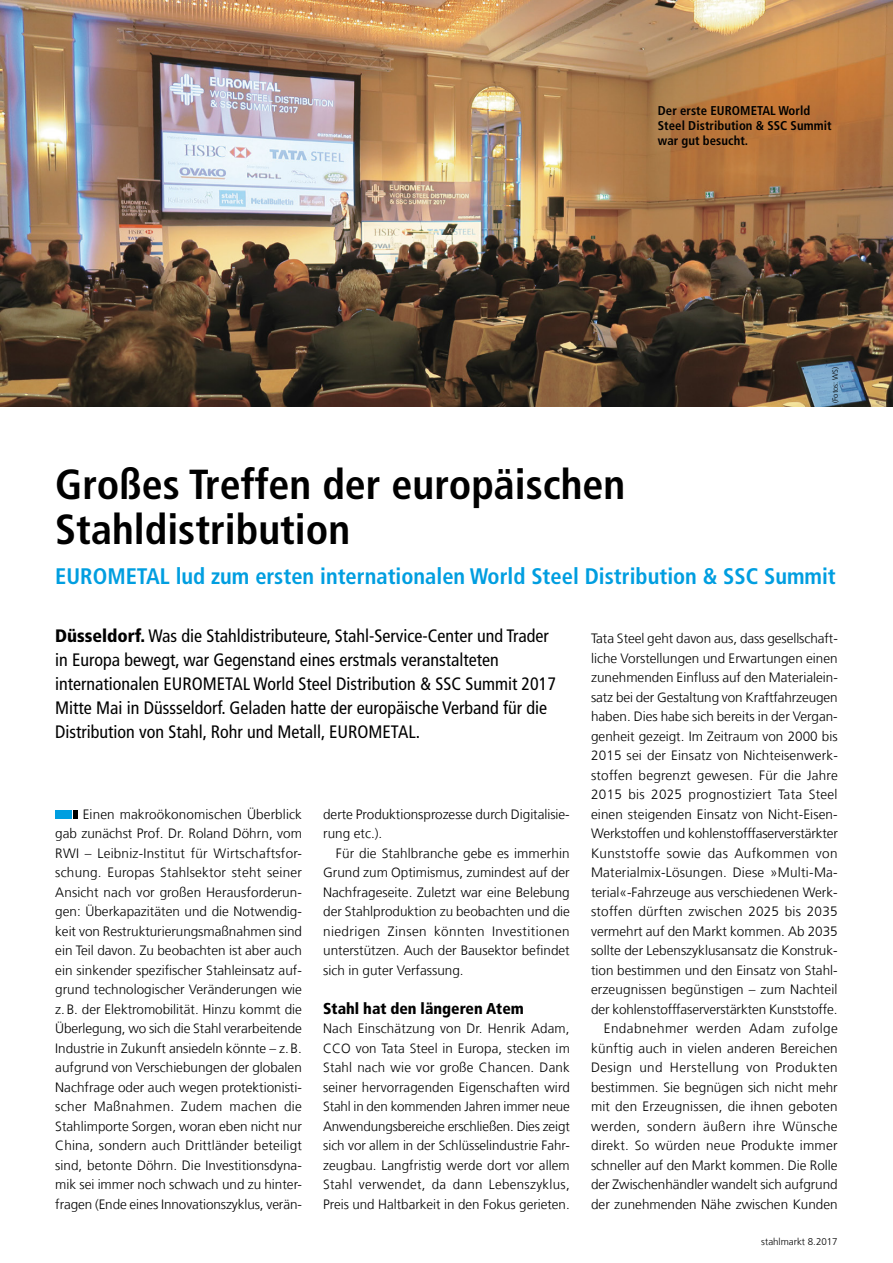
<style>
.page{position:relative;width:893px;height:1263px;background:#fff}
.page>*{position:absolute;margin:0;border:0;box-sizing:border-box;transform-origin:0 0}
.t1{font:700 condensed 42px/45px "Frutiger LT Com";color:#000}
.t2{font:700 condensed 22.5px "Frutiger LT Com";color:#009ee0}
.t3{font:condensed 18px/24px "Frutiger LT Com";color:#000}
.t4{font:900 condensed 15.75px "Frutiger LT Com";color:#000}
.t5{font:300 13.5px/19.5px "Frutiger LT Com";color:#000;text-align:justify}
.t6{font:700 condensed 12.75px/15px "Frutiger LT Com";letter-spacing:.005em;color:#000}
.t7{font:300 9.75px "Frutiger LT Com";color:#000}
.t8{font:300 7.5px "Frutiger LT Com";color:#000}
.s1{font-weight:900}
</style>
<div class="page">
<div style="left:55px;top:810px;width:16px;height:9px;background:#009ee0"></div>
<div style="left:73px;top:810px;width:5px;height:9px;background:#000"></div>
<img style="left:0;top:0;width:893px;height:406px">
<p class="t6" style="left:658px;top:103px;width:175px">Der erste EUROMETAL World<br>Steel Distribution &amp; SSC Summit war gut besucht.</p>
<p class="t8" style="left:831px;top:403px;width:38px;rotate:-90deg">(Fotos: WS)</p>
<h1 class="t1" style="left:55px;top:462px;width:572px">Großes Treffen der europäischen<br>Stahldistribution</h1>
<h2 class="t2" style="left:55px;top:563px;width:782px">EUROMETAL lud zum ersten internationalen World Steel Distribution &amp; SSC Summit</h2>
<p class="t3" style="left:55px;top:624px;width:502px"><span class="s1">Düsseldorf.</span> Was die Stahldistributeure, Stahl-Service-Center und Trader in Europa bewegt, war Gegenstand eines erstmals veranstalteten internationalen EUROMETAL World Steel Distribution &amp; SSC Summit 2017<br>Mitte Mai in Düssseldorf. Geladen hatte der europäische Verband für die Distribution von Stahl, Rohr und Metall, EUROMETAL.</p>
<p class="t5" style="left:55px;top:804px;width:248px;text-indent:27px">Einen makroökonomischen Überblick gab zunächst Prof. Dr. Roland Döhrn, vom RWI – Leibniz-Institut für Wirtschaftsfor&shy;schung. Europas Stahlsektor steht seiner Ansicht nach vor großen Herausforderun&shy;gen: Überkapazitäten und die Notwendig&shy;keit von Restrukturierungsmaßnahmen sind ein Teil davon. Zu beobachten ist aber auch ein sinkender spezifischer Stahleinsatz auf&shy;grund technologischer Veränderungen wie z.B. der Elektromobilität. Hinzu kommt die Überlegung, wo sich die Stahl verarbeitende Industrie in Zukunft ansiedeln könnte – z.B. aufgrund von Verschiebungen der globalen Nachfrage oder auch wegen protektionisti&shy;scher Maßnahmen. Zudem machen die Stahlimporte Sorgen, woran eben nicht nur China, sondern auch Drittländer beteiligt sind, betonte Döhrn. Die Investitionsdyna&shy;mik sei immer noch schwach und zu hinter&shy;fragen (Ende eines Innovationszyklus, verän-</p>
<p class="t5" style="left:323px;top:804px;width:248px">derte Produktionsprozesse durch Digitalisie&shy;rung etc.).</p>
<p class="t5" style="left:323px;top:843px;width:248px;text-indent:13px">Für die Stahlbranche gebe es immerhin Grund zum Optimismus, zumindest auf der Nachfrageseite. Zuletzt war eine Belebung der Stahlproduktion zu beobachten und die niedrigen Zinsen könnten Investitionen unterstützen. Auch der Bausektor befindet sich in guter Verfassung.</p>
<p class="t4" style="left:323px;top:999px;width:202px">Stahl hat den längeren Atem</p>
<p class="t5" style="left:323px;top:1019px;width:248px">Nach Einschätzung von Dr. Henrik Adam, CCO von Tata Steel in Europa, stecken im Stahl nach wie vor große Chancen. Dank seiner hervorragenden Eigenschaften wird Stahl in den kommenden Jahren immer neue Anwendungsbereiche erschließen. Dies zeigt sich vor allem in der Schlüsselindustrie Fahr&shy;zeugbau. Langfristig werde dort vor allem Stahl verwendet, da dann Lebenszyklus, Preis und Haltbarkeit in den Fokus gerieten.</p>
<p class="t5" style="left:591px;top:629px;width:248px;text-align:right">Tata Steel geht davon aus, dass gesellschaft&shy;liche Vorstellungen und Erwartungen einen zunehmenden Einfluss auf den Materialein&shy;satz bei der Gestaltung von Kraftfahrzeugen haben. Dies habe sich bereits in der Vergan&shy;genheit gezeigt. Im Zeitraum von 2000 bis 2015 sei der Einsatz von Nichteisenwerk&shy;stoffen begrenzt gewesen. Für die Jahre 2015 bis 2025 prognostiziert Tata Steel einen steigenden Einsatz von Nicht-Eisen-Werkstoffen und kohlenstofffaserverstärkter Kunststoffe sowie das Aufkommen von Materialmix-Lösungen. Diese »Multi-Ma&shy;terial«-Fahrzeuge aus verschiedenen Werk&shy;stoffen dürften zwischen 2025 bis 2035 vermehrt auf den Markt kommen. Ab 2035 sollte der Lebenszyklusansatz die Konstruk&shy;tion bestimmen und den Einsatz von Stahl&shy;erzeugnissen begünstigen – zum Nachteil der kohlenstofffaserverstärkten Kunststoffe.<br>Endabnehmer werden Adam zufolge künftig auch in vielen anderen Bereichen Design und Herstellung von Produkten bestimmen. Sie begnügen sich nicht mehr mit den Erzeugnissen, die ihnen geboten werden, sondern äußern ihre Wünsche direkt. So würden neue Produkte immer schneller auf den Markt kommen. Die Rolle der Zwischenhändler wandelt sich aufgrund der zunehmenden Nähe zwischen Kunden</p>
<p class="t7" style="left:761px;top:1236px;width:78px">stahlmarkt 8.2017</p>
</div>
